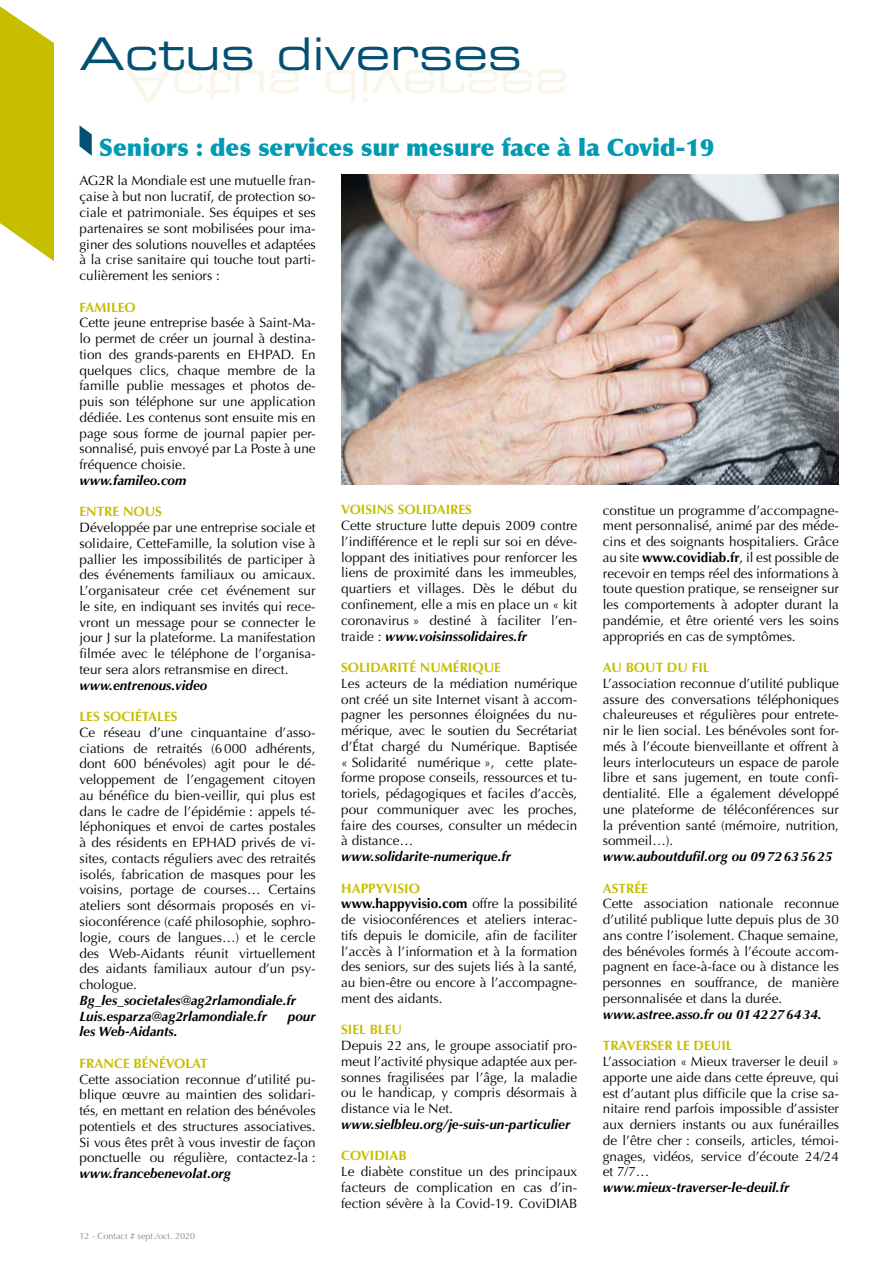
<style>
.page{position:relative;width:893px;height:1263px;background:#fff}
.page>*{position:absolute;margin:0;border:0;box-sizing:border-box;transform-origin:0 0}
.t1{font:45px "Eurostile Extended Two";color:#025173}
.t2{font:900 24px "Optima";color:#009ab2}
.t3{font:13.5px/15.8px "Optima";color:#000;text-align:justify}
.t4{font:italic 700 13.5px/15.8px "Optima";color:#000}
.t5{font:700 13.5px "Optima";color:#c7be00}
.t6{font:9px "Optima";color:#878787}
.s1{font-weight:700;font-style:italic}
.s2{font-weight:700;color:#c7be00}
.s3{font-weight:700}
</style>
<div class="page">
<svg style="left:0;top:6px;width:54px;height:255px;background:#cfc725"></svg>
<svg style="left:80px;top:126px;width:12px;height:30px"></svg>
<img style="left:341px;top:174px;width:498px;height:311px">
<h1 class="t1" style="left:80px;top:23px;width:444px">Actus diverses</h1>
<h2 class="t2" style="left:99px;top:133px;width:617px">Seniors : des services sur mesure face à la Covid-19</h2>
<p class="t3" style="left:80px;top:173px;width:238px">AG2R la Mondiale est une mutuelle fran&shy;çaise à but non lucratif, de protection so&shy;ciale et patrimoniale. Ses équipes et ses partenaires se sont mobilisées pour ima&shy;giner des solutions nouvelles et adaptées à la crise sanitaire qui touche tout parti&shy;culièrement les seniors :</p>
<p class="t5" style="left:80px;top:299px;width:58px">FAMILEO</p>
<p class="t3" style="left:80px;top:315px;width:238px">Cette jeune entreprise basée à Saint-Ma&shy;lo permet de créer un journal à destina&shy;tion des grands-parents en EHPAD. En quelques clics, chaque membre de la famille publie messages et photos de&shy;puis son téléphone sur une application dédiée. Les contenus sont ensuite mis en page sous forme de journal papier per&shy;sonnalisé, puis envoyé par La Poste à une fréquence choisie.</p>
<p class="t4" style="left:80px;top:472px;width:108px">www.famileo.com</p>
<p class="t5" style="left:80px;top:504px;width:84px">ENTRE NOUS</p>
<p class="t3" style="left:80px;top:520px;width:238px">Développée par une entreprise sociale et solidaire, CetteFamille, la solution vise à pallier les impossibilités de participer à des événements familiaux ou amicaux.<br>L’organisateur crée cet événement sur le site, en indiquant ses invités qui rece&shy;vront un message pour se connecter le jour J sur la plateforme. La manifestation filmée avec le téléphone de l’organisa&shy;teur sera alors retransmise en direct.</p>
<p class="t4" style="left:80px;top:677px;width:129px">www.entrenous.video</p>
<p class="t5" style="left:80px;top:709px;width:100px">LES SOCIÉTALES</p>
<p class="t3" style="left:80px;top:725px;width:238px">Ce réseau d’une cinquantaine d’asso&shy;ciations de retraités (6000 adhérents, dont 600 bénévoles) agit pour le dé&shy;veloppement de l’engagement citoyen au bénéfice du bien-veillir, qui plus est dans le cadre de l’épidémie : appels té&shy;léphoniques et envoi de cartes postales à des résidents en EPHAD privés de vi&shy;sites, contacts réguliers avec des retraités isolés, fabrication de masques pour les voisins, portage de courses… Certains ateliers sont désormais proposés en vi&shy;sioconférence (café philosophie, sophro&shy;logie, cours de langues…) et le cercle des Web-Aidants réunit virtuellement des aidants familiaux autour d’un psy&shy;chologue.</p>
<p class="t4" style="left:80px;top:992px;width:218px">Bg_les_societales@ag2rlamondiale.fr<br>Luis.esparza@ag2rlamondiale.fr</p>
<p class="t4" style="left:288px;top:1008px;width:29px">pour</p>
<p class="t4" style="left:80px;top:1024px;width:100px">les Web-Aidants.</p>
<p class="t5" style="left:80px;top:1055px;width:130px">FRANCE BÉNÉVOLAT</p>
<p class="t3" style="left:80px;top:1071px;width:238px">Cette association reconnue d’utilité pu&shy;blique œuvre au maintien des solidari&shy;tés, en mettant en relation des bénévoles potentiels et des structures associatives.<br>Si vous êtes prêt à vous investir de façon ponctuelle ou régulière, contactez-la :</p>
<p class="t4" style="left:80px;top:1166px;width:153px">www.francebenevolat.org</p>
<p class="t6" style="left:80px;top:1231px;width:117px">12 - Contact # sept./oct. 2020</p>
<p class="t5" style="left:341px;top:502px;width:132px">VOISINS SOLIDAIRES</p>
<p class="t3" style="left:341px;top:518px;width:238px">Cette structure lutte depuis 2009 contre l’indifférence et le repli sur soi en déve&shy;loppant des initiatives pour renforcer les liens de proximité dans les immeubles, quartiers et villages. Dès le début du confinement, elle a mis en place un « kit coronavirus » destiné à faciliter l’en&shy;traide : <span class="s1">www.voisinssolidaires.fr</span></p>
<p class="t5" style="left:341px;top:659px;width:161px">SOLIDARITÉ NUMÉRIQUE</p>
<p class="t3" style="left:341px;top:675px;width:238px">Les acteurs de la médiation numérique ont créé un site Internet visant à accom&shy;pagner les personnes éloignées du nu&shy;mérique, avec le soutien du Secrétariat d’État chargé du Numérique. Baptisée « Solidarité numérique », cette plate&shy;forme propose conseils, ressources et tu&shy;toriels, pédagogiques et faciles d’accès, pour communiquer avec les proches, faire des courses, consulter un médecin à distance…</p>
<p class="t4" style="left:341px;top:849px;width:172px">www.solidarite-numerique.fr</p>
<p class="t3" style="left:341px;top:880px;width:238px;text-align:left"><span class="s2">HAPPYVISIO<br></span><span class="s3">www.happyvisio.com</span> offre la possibilité de visioconférences et ateliers interac&shy;tifs depuis le domicile, afin de faciliter l’accès à l’information et à la formation des seniors, sur des sujets liés à la santé, au bien-être ou encore à l’accompagne&shy;ment des aidants.</p>
<p class="t5" style="left:341px;top:1022px;width:62px">SIEL BLEU</p>
<p class="t3" style="left:341px;top:1038px;width:238px">Depuis 22 ans, le groupe associatif pro&shy;meut l’activité physique adaptée aux per&shy;sonnes fragilisées par l’âge, la maladie ou le handicap, y compris désormais à distance via le Net.</p>
<p class="t4" style="left:341px;top:1116px;width:231px">www.sielbleu.org/je-suis-un-particulier</p>
<p class="t5" style="left:341px;top:1148px;width:67px">COVIDIAB</p>
<p class="t3" style="left:341px;top:1164px;width:238px">Le diabète constitue un des principaux facteurs de complication en cas d’in&shy;fection sévère à la Covid-19. CoviDIAB</p>
<p class="t3" style="left:603px;top:502px;width:238px">constitue un programme d’accompagne&shy;ment personnalisé, animé par des méde&shy;cins et des soignants hospitaliers. Grâce au site <span class="s3">www.covidiab.fr</span>, il est possible de recevoir en temps réel des informations à toute question pratique, se renseigner sur les comportements à adopter durant la pandémie, et être orienté vers les soins appropriés en cas de symptômes.</p>
<p class="t5" style="left:603px;top:660px;width:108px">AU BOUT DU FIL</p>
<p class="t3" style="left:603px;top:676px;width:238px">L’association reconnue d’utilité publique assure des conversations téléphoniques chaleureuses et régulières pour entrete&shy;nir le lien social. Les bénévoles sont for&shy;més à l’écoute bienveillante et offrent à leurs interlocuteurs un espace de parole libre et sans jugement, en toute confi&shy;dentialité. Elle a également développé une plateforme de téléconférences sur la prévention santé (mémoire, nutrition, sommeil…).</p>
<p class="t4" style="left:603px;top:849px;width:231px">www.auboutdufil.org ou 0972635625</p>
<p class="t5" style="left:603px;top:880px;width:47px">ASTRÉE</p>
<p class="t3" style="left:603px;top:896px;width:238px">Cette association nationale reconnue d’utilité publique lutte depuis plus de 30 ans contre l’isolement. Chaque semaine, des bénévoles formés à l’écoute accom&shy;pagnent en face-à-face ou à distance les personnes en souffrance, de manière personnalisée et dans la durée.</p>
<p class="t4" style="left:603px;top:1006px;width:220px">www.astree.asso.fr ou 0142276434.</p>
<p class="t5" style="left:603px;top:1038px;width:131px">TRAVERSER LE DEUIL</p>
<p class="t3" style="left:603px;top:1054px;width:238px">L’association « Mieux traverser le deuil » apporte une aide dans cette épreuve, qui est d’autant plus difficile que la crise sa&shy;nitaire rend parfois impossible d’assister aux derniers instants ou aux funérailles de l’être cher : conseils, articles, témoi&shy;gnages, vidéos, service d’écoute 24/24 et 7/7…</p>
<p class="t4" style="left:603px;top:1180px;width:188px">www.mieux-traverser-le-deuil.fr</p>
</div>
